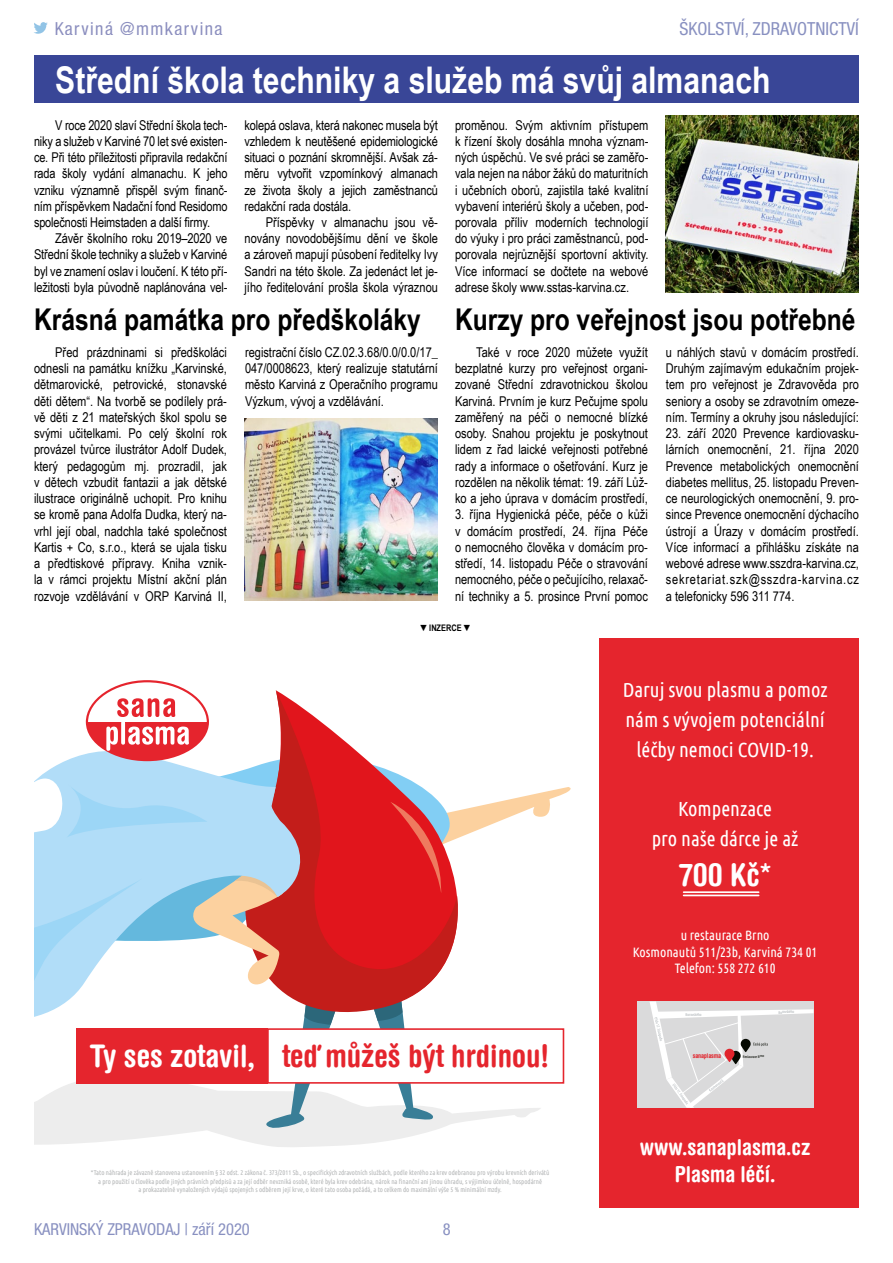
<style>
.page{position:relative;width:893px;height:1263px;background:#fff}
.page>*{position:absolute;margin:0;border:0;box-sizing:border-box;transform-origin:0 0}
.t1{font:700 36.75px "Arial Narrow";color:#fff}
.t2{font:700 condensed 31.35px "Helvetica Rounded LT Pro";color:#fff}
.t3{font:700 condensed 31.2px "Helvetica Rounded LT Pro";color:#e5252d}
.t4{font:700 30px "Arial Narrow";color:#000}
.t5{font:700 condensed 22.2px/26.7px "Helvetica Rounded LT Pro";color:#fff;text-align:center}
.t6{font:20.4px/30px "Ubuntu Condensed";color:#fff;text-align:center}
.t7{font:condensed 18px "Helvetica Neue LT Pro";color:#394697}
.t8{font:condensed 18px "Helvetica Neue LT Pro";letter-spacing:.08em;color:#3e4394}
.t9{font:condensed 16.5px "Helvetica Neue LT Pro";color:#394697}
.t10{font:13.65px/16.4px "Ubuntu Condensed";color:#fff;text-align:center}
.Odstavce_články_stan{font:13.5px/16.2px "Arial Narrow";color:#000;text-align:justify}
.t11{font:700 9px "Arial Narrow";color:#000}
.t12{font:6.75px/8.1px "Ubuntu Condensed";color:#b4b6b7;text-align:center}
.t13{font:700 condensed 6.6px "Helvetica Rounded LT Pro";letter-spacing:-.025em;color:#e1242c}
.t14{font:3.9px "Ubuntu Condensed";color:#afb4b8}
.t15{font:3.75px "Ubuntu Condensed";letter-spacing:-.025em;color:#060a02}
.s1{color:#fff}
</style>
<div class="page">
<svg style="left:34px;top:22px;width:14px;height:12px"></svg>
<svg style="left:34px;top:1099px;width:507px;height:48px;fill:#f5f5f5"></svg>
<svg style="left:363px;top:1084px;width:75px;height:37px"></svg>
<svg style="left:275px;top:690px;width:183px;height:335px"></svg>
<svg style="left:34px;top:739px;width:269px;height:45px"></svg>
<svg style="left:34px;top:784px;width:310px;height:345px"></svg>
<svg style="left:390px;top:787px;width:181px;height:106px"></svg>
<div style="left:268px;top:1029px;width:295px;height:54px;background:#fff"></div>
<div style="left:267px;top:1028px;width:297px;height:56px;border:2px solid #e5252d"></div>
<div style="left:76px;top:1028px;width:191px;height:56px;background:#e5252d"></div>
<div style="left:599px;top:638px;width:260px;height:570px;background:#e5252d"></div>
<svg style="left:86px;top:680px;width:123px;height:81px"></svg>
<div style="left:637px;top:1001px;width:176px;height:107px;background:#dadadb"></div>
<svg style="left:650px;top:1001px;width:163px;height:107px"></svg>
<hr style="left:684px;top:891px;width:75px;height:2px;background:#fff">
<hr style="left:684px;top:894px;width:75px;height:2px;background:#fff">
<div style="left:34px;top:55px;width:825px;height:48px;background:#394697"></div>
<img style="left:665px;top:115px;width:194px;height:177px">
<img style="left:244px;top:419px;width:194px;height:182px">
<h3 class="t8" style="left:54px;top:18px;width:170px">Karviná @mmkarvina</h3>
<h3 class="t7" style="left:679px;top:18px;width:181px">ŠKOLSTVÍ, ZDRAVOTNICTVÍ</h3>
<p class="t1" style="left:55px;top:52px;width:717px">Střední škola techniky a služeb má svůj almanach</p>
<p class="Odstavce_články_stan" style="left:34px;top:116px;width:195px;text-indent:21px">V roce 2020 slaví Střední škola tech&shy;niky a služeb v Karviné 70 let své existen&shy;ce. Při této příležitosti připravila redakční rada školy vydání almanachu. K jeho vzniku významně přispěl svým finanč&shy;ním příspěvkem Nadační fond Residomo společnosti Heimstaden a další firmy.</p>
<p class="Odstavce_články_stan" style="left:34px;top:230px;width:195px;text-indent:21px">Závěr školního roku 2019–2020 ve Střední škole techniky a služeb v Karviné byl ve znamení oslav i loučení. K této pří&shy;ležitosti byla původně naplánována vel-</p>
<p class="Odstavce_články_stan" style="left:244px;top:116px;width:195px">kolepá oslava, která nakonec musela být vzhledem k neutěšené epidemiologické situaci o poznání skromnější. Avšak zá&shy;měru vytvořit vzpomínkový almanach ze života školy a jejich zaměstnanců redakční rada dostála.</p>
<p class="Odstavce_články_stan" style="left:244px;top:214px;width:195px;text-indent:21px">Příspěvky v almanachu jsou vě&shy;novány novodobějšímu dění ve škole a zároveň mapují působení ředitelky Ivy Sandri na této škole. Za jedenáct let je&shy;jího ředitelování prošla škola výraznou</p>
<p class="Odstavce_články_stan" style="left:455px;top:116px;width:195px">proměnou. Svým aktivním přístupem k řízení školy dosáhla mnoha význam&shy;ných úspěchů. Ve své práci se zaměřo&shy;vala nejen na nábor žáků do maturitních i učebních oborů, zajistila také kvalitní vybavení interiérů školy a učeben, pod&shy;porovala příliv moderních technologií do výuky i pro práci zaměstnanců, pod&shy;porovala nejrůznější sportovní aktivity.<br>Více informací se dočtete na webové adrese školy www.sstas-karvina.cz.</p>
<p class="t4" style="left:34px;top:297px;width:388px">Krásná památka pro předškoláky</p>
<p class="t4" style="left:455px;top:297px;width:402px">Kurzy pro veřejnost jsou potřebné</p>
<p class="Odstavce_články_stan" style="left:34px;top:344px;width:194px;text-indent:21px">Před prázdninami si předškoláci odnesli na památku knížku „Karvinské, dětmarovické, petrovické, stonavské děti dětem“. Na tvorbě se podílely prá&shy;vě děti z 21 mateřských škol spolu se svými učitelkami. Po celý školní rok provázel tvůrce ilustrátor Adolf Dudek, který pedagogům mj. prozradil, jak v dětech vzbudit fantazii a jak dětské ilustrace originálně uchopit. Pro knihu se kromě pana Adolfa Dudka, který na&shy;vrhl její obal, nadchla také společnost Kartis + Co, s.r.o., která se ujala tisku a předtiskové přípravy. Kniha vznik&shy;la v rámci projektu Místní akční plán rozvoje vzdělávání v ORP Karviná II,</p>
<p class="Odstavce_články_stan" style="left:245px;top:344px;width:194px">registrační číslo CZ.02.3.68/0.0/0.0/17_ 047/0008623, který realizuje statutární město Karviná z Operačního programu Výzkum, vývoj a vzdělávání.</p>
<p class="Odstavce_články_stan" style="left:455px;top:344px;width:194px;text-indent:21px">Také v roce 2020 můžete využít bezplatné kurzy pro veřejnost organi&shy;zované Střední zdravotnickou školou Karviná. Prvním je kurz Pečujme spolu zaměřený na péči o nemocné blízké osoby. Snahou projektu je poskytnout lidem z řad laické veřejnosti potřebné rady a informace o ošetřování. Kurz je rozdělen na několik témat: 19. září Lůž&shy;ko a jeho úprava v domácím prostředí,</p>
<p class="Odstavce_články_stan" style="left:455px;top:506px;width:194px">3. října Hygienická péče, péče o kůži v domácím prostředí, 24. října Péče o nemocného člověka v domácím pro&shy;středí, 14. listopadu Péče o stravování nemocného, péče o pečujícího, relaxač&shy;ní techniky a 5. prosince První pomoc</p>
<p class="t11" style="left:420px;top:621px;width:54px">▼INZERCE ▼</p>
<p class="Odstavce_články_stan" style="left:666px;top:344px;width:194px">u náhlých stavů v domácím prostředí.<br>Druhým zajímavým edukačním projek&shy;tem pro veřejnost je Zdravověda pro seniory a osoby se zdravotním omeze&shy;ním. Termíny a okruhy jsou následující:</p>
<p class="Odstavce_články_stan" style="left:666px;top:425px;width:194px">23. září 2020 Prevence kardiovasku&shy;lárních onemocnění, 21. října 2020<br>Prevence metabolických onemocnění diabetes mellitus, 25. listopadu Preven&shy;ce neurologických onemocnění, 9. pro&shy;since Prevence onemocnění dýchacího ústrojí a Úrazy v domácím prostředí.<br>Více informací a přihlášku získáte na webové adrese www.sszdra-karvina.cz, sekretariat.szk@sszdra-karvina.cz a telefonicky 596 311 774.</p>
<p class="t6" style="left:623px;top:674px;width:206px">Daruj svou plasmu a pomoz nám s vývojem potenciální léčby nemoci COVID-19.</p>
<p class="t6" style="left:652px;top:793px;width:148px">Kompenzace<br>pro naše dárce je až</p>
<p class="t2" style="left:679px;top:855px;width:94px">700 Kč*</p>
<p class="t10" style="left:633px;top:927px;width:186px">u restaurace Brno<br>Kosmonautů 511/23b, Karviná 734 01<br>Telefon: 558 272 610</p>
<p class="t3" style="left:89px;top:1037px;width:461px"><span class="s1">Ty ses zotavil,</span> teď můžeš být hrdinou!</p>
<p class="t12" style="left:91px;top:1169px;width:460px">*Tato náhrada je závazně stanovena ustanovením § 32 odst. 2 zákona č. 373/2011 Sb., o specifických zdravotních službách, podle kterého za krev odebranou pro výrobu krevních derivátů a pro použití u člověka podle jiných právních předpisů a za její odběr nevzniká osobě, které byla krev odebrána, nárok na finanční ani jinou úhradu, s výjimkou účelně, hospodárně<br>a prokazatelně vynaložených výdajů spojených s odběrem její krve, o které tato osoba požádá, a to celkem do maximální výše 5 % minimální mzdy.</p>
<p class="t9" style="left:34px;top:1220px;width:217px">KARVINSKÝ ZPRAVODAJ | září 2020</p>
<p class="t9" style="left:442px;top:1220px;width:9px">8</p>
<p class="t14" style="left:685px;top:1012px;width:17px;rotate:-2deg">Borovského</p>
<p class="t14" style="left:778px;top:1010px;width:17px;rotate:-2deg">Borovského</p>
<p class="t13" style="left:693px;top:1051px;width:30px">sanaplasma</p>
<p class="t15" style="left:743px;top:1054px;width:23px">Restaurace Brno</p>
<p class="t5" style="left:640px;top:1133px;width:172px">www.sanaplasma.cz<br>Plasma léčí.</p>
</div>
